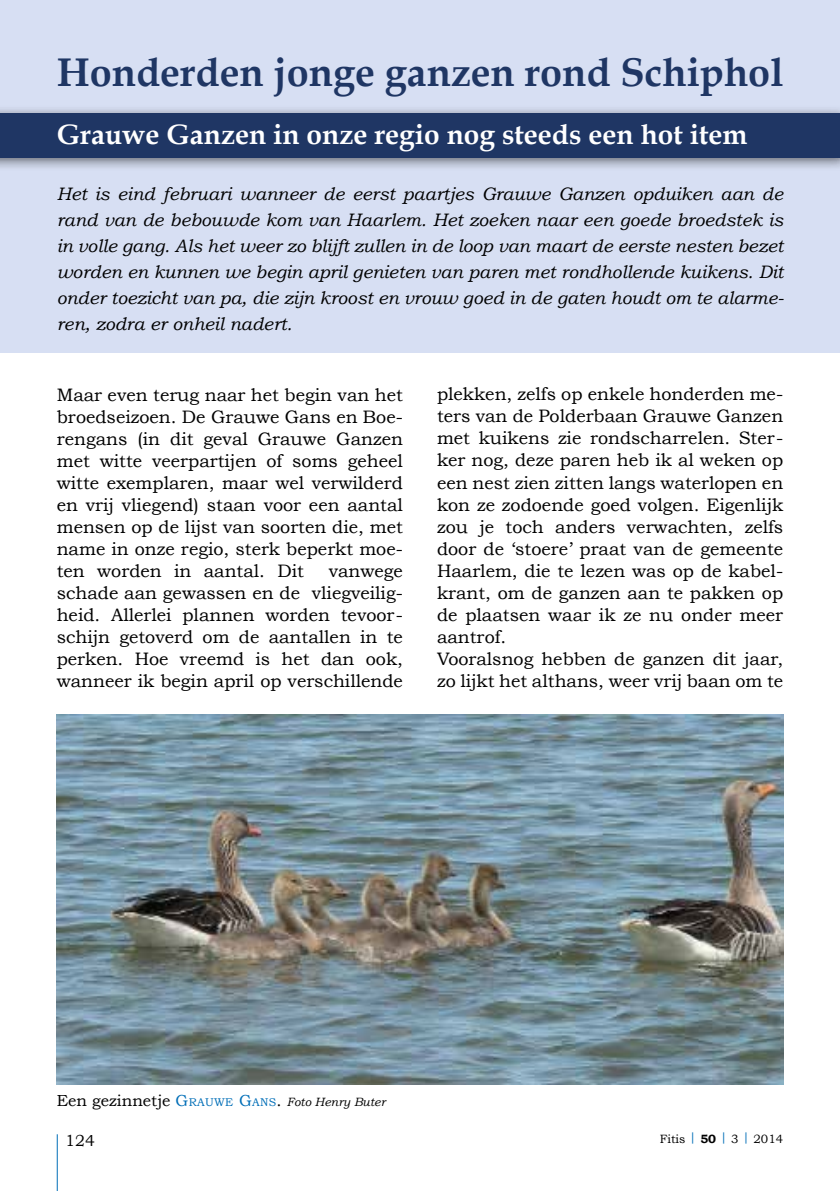
<style>
.page{position:relative;width:840px;height:1191px;background:#fff}
.page>*{position:absolute;margin:0;border:0;box-sizing:border-box;transform-origin:0 0}
.t1{font:700 40px "Book Antiqua";color:#1f3664}
.t2{font:700 28px "Book Antiqua";color:#fff}
.t3{font:18px/22px "Bookman Old Style";color:#000;text-align:justify}
.t4{font:italic 18px/26px "Bookman Old Style";color:#000;text-align:justify}
.t5{font:16px "Bookman Old Style";color:#000}
.t6{font:12px "Bookman Old Style";color:#000}
.s1{color:#006eb7}
.s2{font-size:11.2px;color:#006eb7}
.s3{font-style:italic;font-size:12px}
.s4{font-weight:700}
</style>
<div class="page">
<hr style="left:57px;top:1134px;width:1px;height:57px;background:#006eb7">
<div style="left:0;top:0;width:839px;height:353px;background:#d7dff3"></div>
<div style="left:0;top:105px;width:839px;height:66px;background:#000;opacity:.55"></div>
<div style="left:0;top:113px;width:839px;height:45px;background:#1f3664"></div>
<img style="left:57px;top:714px;width:725px;height:370px">
<h1 class="t1" style="left:57px;top:49px;width:727px">Honderden jonge ganzen rond Schiphol</h1>
<h2 class="t2" style="left:57px;top:118px;width:691px">Grauwe Ganzen in onze regio nog steeds een hot item</h2>
<p class="t4" style="left:57px;top:181px;width:728px">Het is eind februari wanneer de eerst paartjes Grauwe Ganzen opduiken aan de rand van de bebouwde kom van Haarlem. Het zoeken naar een goede broedstek is in volle gang. Als het weer zo blijft zullen in de loop van maart de eerste nesten bezet worden en kunnen we begin april genieten van paren met rondhollende kuikens. Dit onder toezicht van pa, die zijn kroost en vrouw goed in de gaten houdt om te alarme&shy;ren, zodra er onheil nadert.</p>
<p class="t3" style="left:57px;top:383px;width:347px">Maar even terug naar het begin van het broedseizoen. De Grauwe Gans en Boe&shy;rengans (in dit geval Grauwe Ganzen met witte veerpartijen of soms geheel witte exemplaren, maar wel verwilderd en vrij vliegend) staan voor een aantal mensen op de lijst van soorten die, met name in onze regio, sterk beperkt moe&shy;ten worden in aantal. Dit</p>
<p class="t3" style="left:57px;top:559px;width:347px;text-indent:272px">vanwege schade aan gewassen en de vliegveilig&shy;heid. Allerlei plannen worden tevoor&shy;schijn getoverd om de aantallen in te perken. Hoe vreemd is het dan ook, wanneer ik begin april op verschillende</p>
<p class="t3" style="left:437px;top:383px;width:347px;text-align:left">plekken, zelfs op enkele honderden me&shy;ters van de Polderbaan Grauwe Ganzen met kuikens zie rondscharrelen. Ster&shy;ker nog, deze paren heb ik al weken op een nest zien zitten langs waterlopen en kon ze zodoende goed volgen. Eigenlijk zou je toch anders verwachten, zelfs door de ‘stoere’ praat van de gemeente Haarlem, die te lezen was op de kabel&shy;krant, om de ganzen aan te pakken op de plaatsen waar ik ze nu onder meer aantrof.<br>Vooralsnog hebben de ganzen dit jaar, zo lijkt het althans, weer vrij baan om te</p>
<p class="t5" style="left:57px;top:1091px;width:330px">Een gezinnetje <span class="s1">G</span><span class="s2">RAUWE</span> <span class="s1">G</span><span class="s2">ANS</span>. <span class="s3">Foto Henry Buter</span></p>
<p class="t5" style="left:65px;top:1131px;width:31px">124</p>
<p class="t6" style="left:659px;top:1132px;width:125px">Fitis <sup>|</sup> <span class="s4">50</span> <sup>|</sup> 3 <sup>|</sup> 2014</p>
</div>
